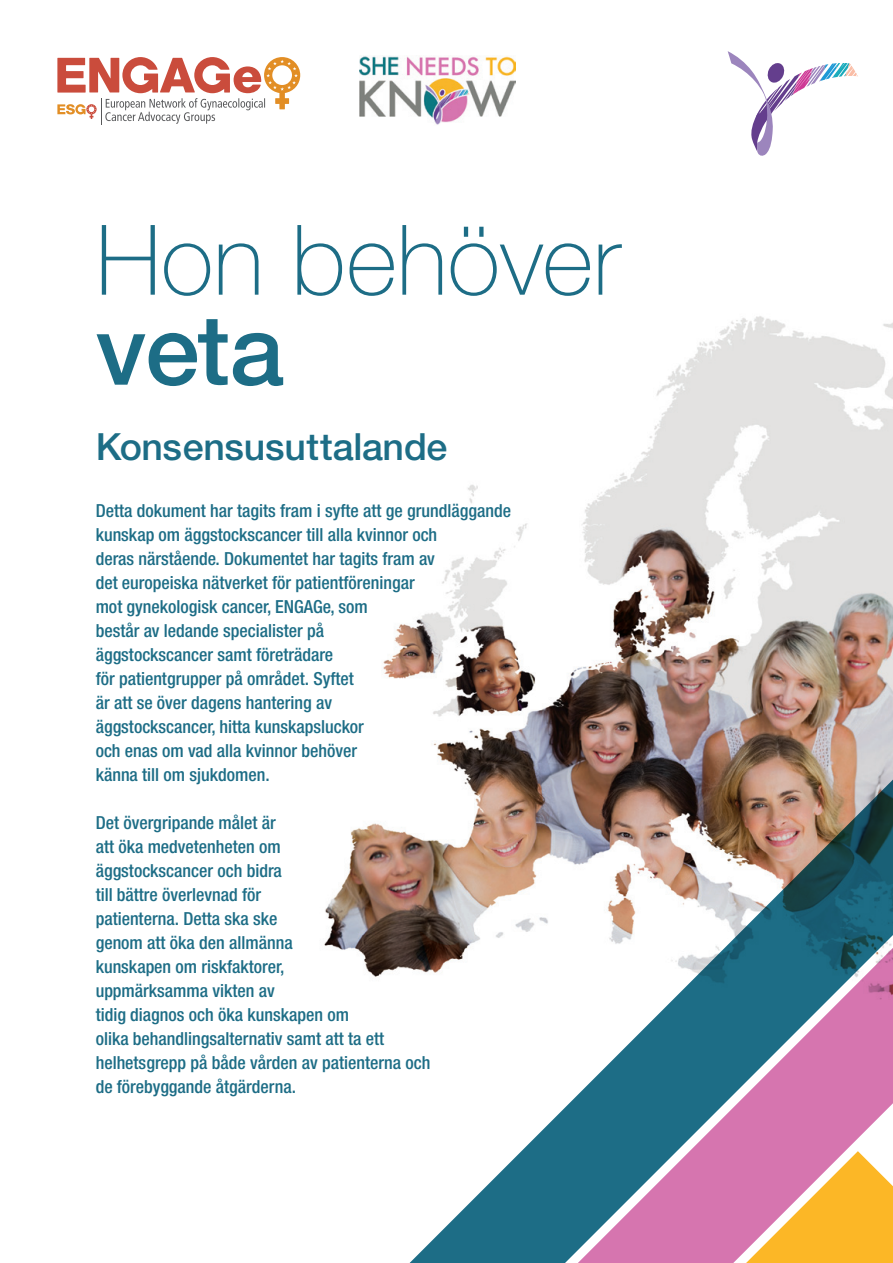
<style>
.page{position:relative;width:893px;height:1263px;background:#fff}
.page>*{position:absolute;margin:0;border:0;box-sizing:border-box;transform-origin:0 0}
.t1{font:100 97.5px "Helvetica Neue";color:#1d6d86}
.t2{font:500 97.5px "Helvetica Neue";color:#1d6d86}
.t3{font:500 37.5px "Helvetica Neue";letter-spacing:-.01em;color:#1d6d86}
.t4{font:500 condensed 18px/24px "Helvetica Neue";color:#1d6d86}
</style>
<div class="page">
<img style="left:324px;top:316px;width:569px;height:630px">
<div style="left:298px;top:358px;width:170px;height:112px;background:#fff"></div>
<img style="left:331px;top:551px;width:562px;height:600px">
<svg style="left:538px;top:777px;width:355px;height:374px"></svg>
<svg style="left:409px;top:1151px;width:484px;height:112px"></svg>
<svg style="left:57px;top:57px;width:243px;height:68px"></svg>
<img style="left:360px;top:56px;width:156px;height:69px">
<svg style="left:728px;top:51px;width:129px;height:105px"></svg>
<h1 class="t1" style="left:96px;top:206px;width:526px">Hon behöver</h1>
<h1 class="t2" style="left:96px;top:292px;width:190px">veta</h1>
<h2 class="t3" style="left:96px;top:424px;width:353px">Konsensusuttalande</h2>
<p class="t4" style="left:96px;top:499px;width:417px">Detta dokument har tagits fram i syfte att ge grundläggande kunskap om äggstockscancer till alla kvinnor och<br>deras närstående. Dokumentet har tagits fram av<br>det europeiska nätverket för patientföreningar<br>mot gynekologisk cancer, ENGAGe, som<br>består av ledande specialister på<br>äggstockscancer samt företrädare<br>för patientgrupper på området. Syftet<br>är att se över dagens hantering av<br>äggstockscancer, hitta kunskapsluckor<br>och enas om vad alla kvinnor behöver<br>känna till om sjukdomen.</p>
<p class="t4" style="left:96px;top:811px;width:336px">Det övergripande målet är<br>att öka medvetenheten om<br>äggstockscancer och bidra<br>till bättre överlevnad för<br>patienterna. Detta ska ske<br>genom att öka den allmänna<br>kunskapen om riskfaktorer,<br>uppmärksamma vikten av<br>tidig diagnos och öka kunskapen om<br>olika behandlingsalternativ samt att ta ett helhetsgrepp på både vården av patienterna och de förebyggande åtgärderna.</p>
</div>
